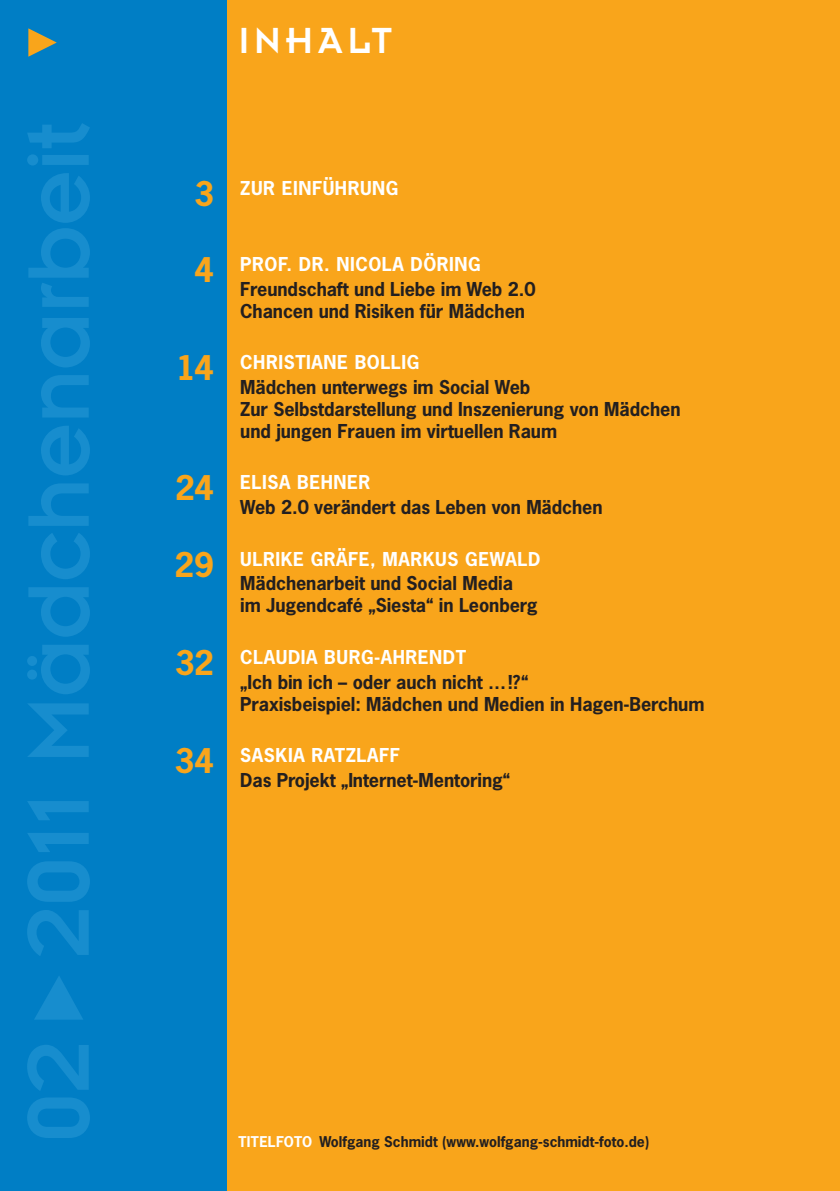
<style>
.page{position:relative;width:840px;height:1191px;background:#fff}
.page>*{position:absolute;margin:0;border:0;box-sizing:border-box;transform-origin:0 0}
.t1{font:40px "Insignia LT Std";letter-spacing:.12em;color:#fff}
.t2{font:700 18px/24.8px "News Gothic Std";letter-spacing:.03em;color:#231f20}
.t3{font:700 18px/22px "News Gothic Std";letter-spacing:-.005em;color:#231f20}
.t4{font:700 18px "News Gothic Std";letter-spacing:.03em;color:#fff}
.t5{font:700 14px "News Gothic Std";color:#231f20}
.t6{font:700 14px "News Gothic Std";color:#fff}
.s1{font-size:32px;color:#f9a51b}
.s2{color:#fff}
</style>
<div class="page">
<div style="left:0;top:0;width:227px;height:1191px;background:#007ec5"></div>
<div style="left:227px;top:0;width:612px;height:1191px;background:#f9a51b"></div>
<svg style="left:28px;top:28px;width:29px;height:29px"></svg>
<svg style="left:27px;top:123px;width:63px;height:1015px"></svg>
<h1 class="t1" style="left:238px;top:20px;width:155px">INHALT</h1>
<p class="t4" style="left:194px;top:176px;width:205px"><span class="s1">3</span> zur einführung</p>
<p class="t2" style="left:240px;top:251px;width:297px;text-indent:-46px"><span class="s1">4</span> <span class="s2">prof. dr. nicola Döring<br></span>Freundschaft und Liebe im Web 2.0</p>
<p class="t2" style="left:240px;top:298px;width:286px">Chancen und Risiken für Mädchen</p>
<p class="t2" style="left:240px;top:349px;width:291px;text-indent:-64px"><span class="s1">14</span> <span class="s2">christiane Bollig<br></span>Mädchen unterwegs im Social Web</p>
<p class="t3" style="left:240px;top:398px;width:441px">Zur Selbstdarstellung und Inszenierung von Mädchen und jungen Frauen im virtuellen Raum</p>
<p class="t2" style="left:240px;top:470px;width:363px;text-indent:-65px"><span class="s1">24</span> <span class="s2">Elisa behner<br></span>Web 2.0 verändert das Leben von Mädchen</p>
<p class="t2" style="left:240px;top:546px;width:301px;text-indent:-66px"><span class="s1">29</span> <span class="s2">ulrike gräfe, markus gewald<br></span>Mädchenarbeit und Social Media</p>
<p class="t2" style="left:240px;top:593px;width:298px">im Jugendcafé „Siesta“ in Leonberg</p>
<p class="t2" style="left:240px;top:644px;width:289px;text-indent:-65px"><span class="s1">32</span> <span class="s2">claudia Burg-ahrendt<br></span>„Ich bin ich – oder auch nicht …!?“</p>
<p class="t3" style="left:240px;top:692px;width:465px">Praxisbeispiel: Mädchen und Medien in Hagen-Berchum</p>
<p class="t2" style="left:240px;top:742px;width:271px;text-indent:-66px"><span class="s1">34</span> <span class="s2">saskia ratzlaff<br></span>Das Projekt „Internet-Mentoring“</p>
<p class="t6" style="left:238px;top:1132px;width:9px">TITE</p>
<p class="t6" style="left:268px;top:1132px;width:9px">LFOTO</p>
<p class="t5" style="left:319px;top:1132px;width:331px">Wolfgang Schmidt (www.wolfgang-schmidt-foto.de)</p>
</div>
